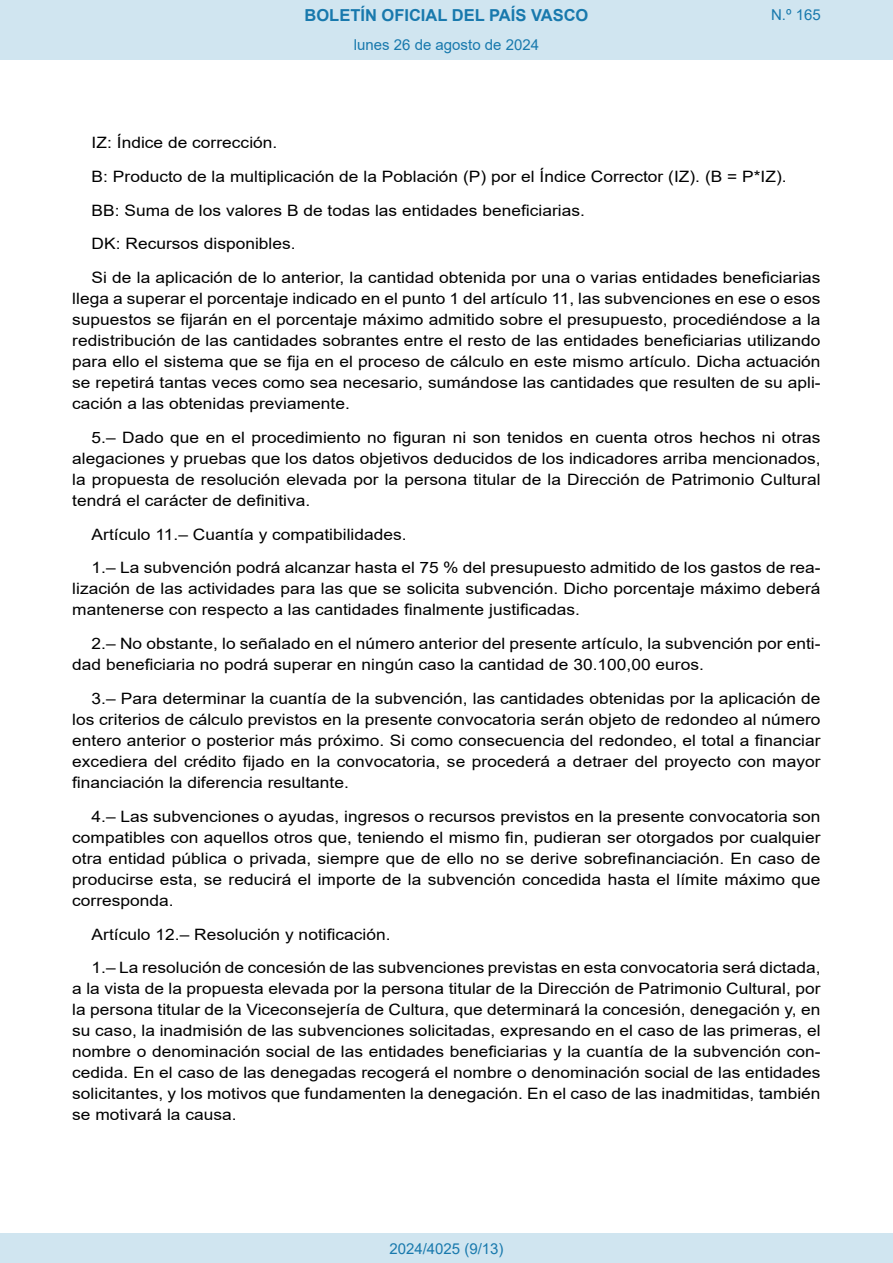
<style>
.page{position:relative;width:893px;height:1263px;background:#fff}
.page>*{position:absolute;margin:0;border:0;box-sizing:border-box;transform-origin:0 0}
.t1{font:700 16.5px "Arial";color:#1879ad}
.BOPVDetalle{font:15.6px/21px "Arial";color:#000;text-align:justify;scale:1.11 1}
.Paginacion_Centro{font:15px "Arial";color:#1879ad}
</style>
<div class="page">
<div style="left:0;top:0;width:893px;height:60px;background:#d0e5f0"></div>
<div style="left:0;top:1233px;width:893px;height:30px;background:#d0e5f0"></div>
<p class="t1" style="left:305px;top:3px;width:285px">BOLETÍN OFICIAL DEL PAÍS VASCO</p>
<p class="Paginacion_Centro" style="left:354px;top:35px;width:187px">lunes 26 de agosto de 2024</p>
<p class="Paginacion_Centro" style="left:771px;top:5px;width:51px">N.º 165</p>
<p class="BOPVDetalle" style="left:92px;top:132px;width:169px">IZ: Índice de corrección.</p>
<p class="BOPVDetalle" style="left:92px;top:166px;width:628px">B: Producto de la multiplicación de la Población (P) por el Índice Corrector (IZ). (B = P*IZ).</p>
<p class="BOPVDetalle" style="left:92px;top:200px;width:446px">BB: Suma de los valores B de todas las entidades beneficiarias.</p>
<p class="BOPVDetalle" style="left:92px;top:233px;width:185px">DK: Recursos disponibles.</p>
<p class="BOPVDetalle" style="left:72px;top:267px;width:676px;text-indent:19px">Si de la aplicación de lo anterior, la cantidad obtenida por una o varias entidades beneficiarias llega a superar el porcentaje indicado en el punto 1 del artículo 11, las subvenciones en ese o esos supuestos se fijarán en el porcentaje máximo admitido sobre el presupuesto, procediéndose a la redistribución de las cantidades sobrantes entre el resto de las entidades beneficiarias utilizando para ello el sistema que se fija en el proceso de cálculo en este mismo artículo. Dicha actuación se repetirá tantas veces como sea necesario, sumándose las cantidades que resulten de su apli&shy;cación a las obtenidas previamente.</p>
<p class="BOPVDetalle" style="left:72px;top:427px;width:676px;text-indent:19px">5.– Dado que en el procedimiento no figuran ni son tenidos en cuenta otros hechos ni otras alegaciones y pruebas que los datos objetivos deducidos de los indicadores arriba mencionados, la propuesta de resolución elevada por la persona titular de la Dirección de Patrimonio Cultural tendrá el carácter de definitiva.</p>
<p class="BOPVDetalle" style="left:92px;top:524px;width:285px">Artículo 11.– Cuantía y compatibilidades.</p>
<p class="BOPVDetalle" style="left:72px;top:557px;width:676px;text-indent:19px">1.– La subvención podrá alcanzar hasta el 75 % del presupuesto admitido de los gastos de rea&shy;lización de las actividades para las que se solicita subvención. Dicho porcentaje máximo deberá mantenerse con respecto a las cantidades finalmente justificadas.</p>
<p class="BOPVDetalle" style="left:72px;top:633px;width:676px;text-indent:19px">2.– No obstante, lo señalado en el número anterior del presente artículo, la subvención por enti&shy;dad beneficiaria no podrá superar en ningún caso la cantidad de 30.100,00 euros.</p>
<p class="BOPVDetalle" style="left:72px;top:688px;width:676px;text-indent:19px">3.– Para determinar la cuantía de la subvención, las cantidades obtenidas por la aplicación de los criterios de cálculo previstos en la presente convocatoria serán objeto de redondeo al número entero anterior o posterior más próximo. Si como consecuencia del redondeo, el total a financiar excediera del crédito fijado en la convocatoria, se procederá a detraer del proyecto con mayor financiación la diferencia resultante.</p>
<p class="BOPVDetalle" style="left:72px;top:806px;width:676px;text-indent:19px">4.– Las subvenciones o ayudas, ingresos o recursos previstos en la presente convocatoria son compatibles con aquellos otros que, teniendo el mismo fin, pudieran ser otorgados por cualquier otra entidad pública o privada, siempre que de ello no se derive sobrefinanciación. En caso de producirse esta, se reducirá el importe de la subvención concedida hasta el límite máximo que corresponda.</p>
<p class="BOPVDetalle" style="left:92px;top:923px;width:271px">Artículo 12.– Resolución y notificación.</p>
<p class="BOPVDetalle" style="left:72px;top:957px;width:676px;text-indent:19px">1.– La resolución de concesión de las subvenciones previstas en esta convocatoria será dictada, a la vista de la propuesta elevada por la persona titular de la Dirección de Patrimonio Cultural, por la persona titular de la Viceconsejería de Cultura, que determinará la concesión, denegación y, en su caso, la inadmisión de las subvenciones solicitadas, expresando en el caso de las primeras, el nombre o denominación social de las entidades beneficiarias y la cuantía de la subvención con&shy;cedida. En el caso de las denegadas recogerá el nombre o denominación social de las entidades solicitantes, y los motivos que fundamenten la denegación. En el caso de las inadmitidas, también se motivará la causa.</p>
<p class="Paginacion_Centro" style="left:389px;top:1238px;width:116px">2024/4025 (9/13)</p>
</div>
